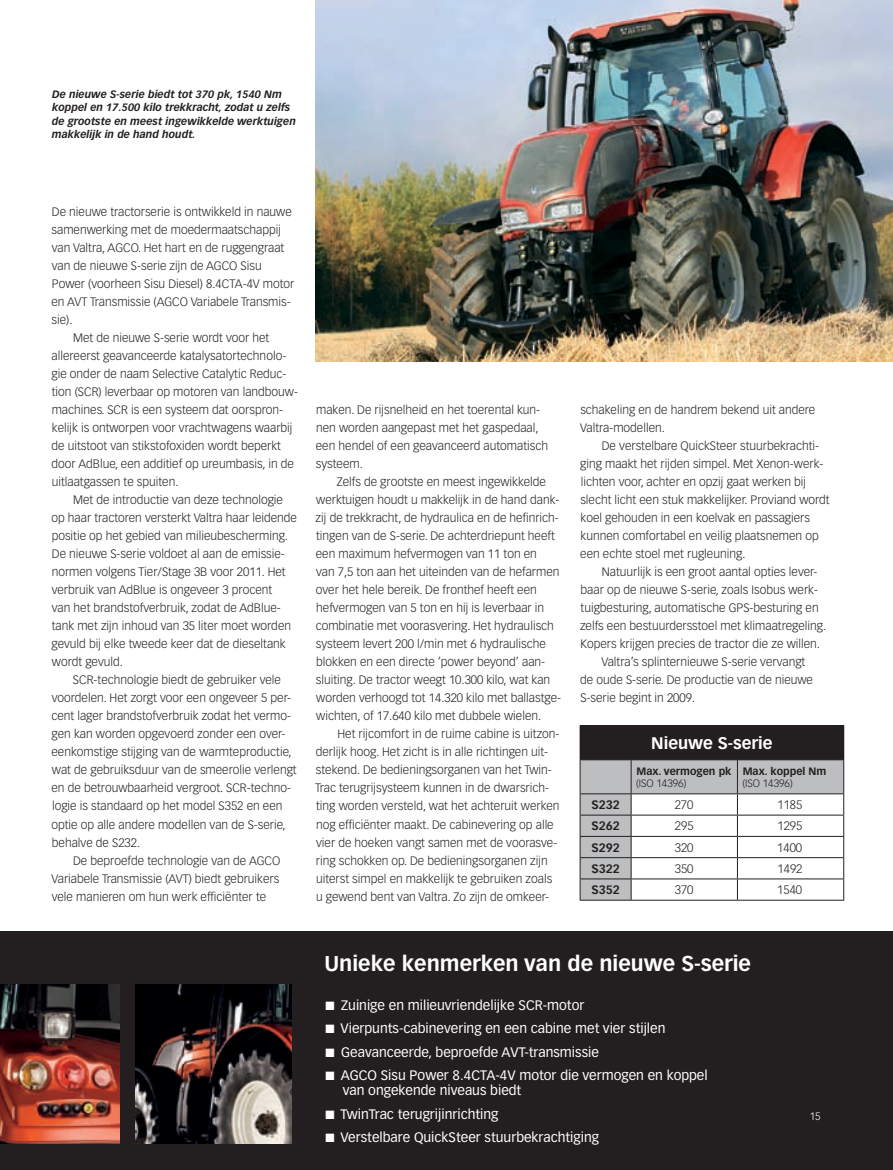
<style>
.page{position:relative;width:893px;height:1170px;background:#fff}
.page>*{position:absolute;margin:0;border:0;box-sizing:border-box;transform-origin:0 0}
.t1{font:700 21px "Vectora LT Pro";color:#fff}
.t2{font:700 16.5px "Vectora LT Pro";color:#fff}
.t3{font:13.5px/15px "Vectora LT Pro";color:#fff}
.t4{font:300 12px/18px "Vectora LT Pro";color:#231f20}
.t5{font:700 12px "Vectora LT Pro";color:#231f20}
.t6{font:italic 700 10.5px/13.5px "Vectora LT Pro";color:#231f20}
.t7{font:700 10.5px "Vectora LT Pro";color:#231f20}
.t8{font:300 10.5px "Vectora LT Pro";color:#231f20}
.t9{font:300 10.5px "Vectora LT Pro";color:#fff}
</style>
<div class="page">
<div style="left:0;top:931px;width:307px;height:238px;background:#231f20"></div>
<img style="left:315px;top:0;width:578px;height:361px">
<img style="left:0;top:984px;width:120px;height:159px">
<img style="left:135px;top:984px;width:157px;height:159px">
<div style="left:304px;top:931px;width:589px;height:238px;background:#231f20"></div>
<div style="left:580px;top:725px;width:264px;height:34px;background:#231f20"></div>
<svg style="left:580px;top:759px;width:264px;height:140px"></svg>
<hr style="left:580px;top:899px;width:51px;height:1px;background:#231f20">
<hr style="left:631px;top:899px;width:106px;height:1px;background:#231f20">
<hr style="left:737px;top:899px;width:107px;height:1px;background:#231f20">
<p class="t6" style="left:52px;top:87px;width:246px">De nieuwe S-serie biedt tot 370 pk, 1540 Nm koppel en 17.500 kilo trekkracht, zodat u zelfs de grootste en meest ingewikkelde werktuigen makkelijk in de hand houdt.</p>
<p class="t4" style="left:52px;top:203px;width:241px">De nieuwe tractorserie is ontwikkeld in nauwe</p>
<p class="t4" style="left:52px;top:221px;width:231px">samenwerking met de moedermaatschappij</p>
<p class="t4" style="left:52px;top:239px;width:234px">van Valtra, AGCO. Het hart en de ruggengraat</p>
<p class="t4" style="left:52px;top:257px;width:211px">van de nieuwe S-serie zijn de AGCO Sisu</p>
<p class="t4" style="left:52px;top:275px;width:244px">Power (voorheen Sisu Diesel) 8.4CTA-4V motor</p>
<p class="t4" style="left:52px;top:293px;width:241px">en AVT Transmissie (AGCO Variabele Transmis-</p>
<p class="t4" style="left:52px;top:311px;width:22px">sie).</p>
<p class="t4" style="left:73px;top:329px;width:198px">Met de nieuwe S-serie wordt voor het</p>
<p class="t4" style="left:52px;top:347px;width:236px">allereerst geavanceerde katalysatortechnolo-</p>
<p class="t4" style="left:52px;top:365px;width:236px">gie onder de naam Selective Catalytic Reduc-</p>
<p class="t4" style="left:52px;top:383px;width:248px">tion (SCR) leverbaar op motoren van landbouw-</p>
<p class="t4" style="left:52px;top:401px;width:233px">machines. SCR is een systeem dat oorspron-</p>
<p class="t4" style="left:52px;top:419px;width:242px">kelijk is ontworpen voor vrachtwagens waarbij</p>
<p class="t4" style="left:52px;top:437px;width:231px">de uitstoot van stikstofoxiden wordt beperkt</p>
<p class="t4" style="left:52px;top:455px;width:244px">door AdBlue, een additief op ureumbasis, in de</p>
<p class="t4" style="left:52px;top:473px;width:128px">uitlaatgassen te spuiten.</p>
<p class="t4" style="left:73px;top:491px;width:211px">Met de introductie van deze technologie</p>
<p class="t4" style="left:52px;top:509px;width:247px">op haar tractoren versterkt Valtra haar leidende</p>
<p class="t4" style="left:52px;top:527px;width:238px">positie op het gebied van milieubescherming.</p>
<p class="t4" style="left:52px;top:545px;width:234px">De nieuwe S-serie voldoet al aan de emissie-</p>
<p class="t4" style="left:52px;top:563px;width:235px">normen volgens Tier/Stage 3B voor 2011. Het</p>
<p class="t4" style="left:52px;top:581px;width:222px">verbruik van AdBlue is ongeveer 3 procent</p>
<p class="t4" style="left:52px;top:599px;width:231px">van het brandstofverbruik, zodat de AdBlue-</p>
<p class="t4" style="left:52px;top:617px;width:241px">tank met zijn inhoud van 35 liter moet worden</p>
<p class="t4" style="left:52px;top:635px;width:236px">gevuld bij elke tweede keer dat de dieseltank</p>
<p class="t4" style="left:52px;top:653px;width:72px">wordt gevuld.</p>
<p class="t4" style="left:73px;top:671px;width:210px">SCR-technologie biedt de gebruiker vele</p>
<p class="t4" style="left:52px;top:689px;width:241px">voordelen. Het zorgt voor een ongeveer 5 per-</p>
<p class="t4" style="left:51px;top:707px;width:241px">cent lager brandstofverbruik zodat het vermo-</p>
<p class="t4" style="left:52px;top:725px;width:236px">gen kan worden opgevoerd zonder een over-</p>
<p class="t4" style="left:52px;top:743px;width:242px">eenkomstige stijging van de warmteproductie,</p>
<p class="t4" style="left:52px;top:761px;width:246px">wat de gebruiksduur van de smeerolie verlengt</p>
<p class="t4" style="left:52px;top:779px;width:241px">en de betrouwbaarheid vergroot. SCR-techno-</p>
<p class="t4" style="left:52px;top:797px;width:232px">logie is standaard op het model S352 en een</p>
<p class="t4" style="left:52px;top:815px;width:236px">optie op alle andere modellen van de S-serie,</p>
<p class="t4" style="left:52px;top:833px;width:90px">behalve de S232.</p>
<p class="t4" style="left:73px;top:851px;width:200px">De beproefde technologie van de AGCO</p>
<p class="t4" style="left:52px;top:869px;width:229px">Variabele Transmissie (AVT) biedt gebruikers</p>
<p class="t4" style="left:52px;top:887px;width:216px">vele manieren om hun werk efficiënter te</p>
<p class="t4" style="left:316px;top:401px;width:234px">maken. De rijsnelheid en het toerental kun&shy;nen worden aangepast met het gaspedaal, een hendel of een geavanceerd automatisch systeem.</p>
<p class="t4" style="left:316px;top:473px;width:247px;text-indent:21px">Zelfs de grootste en meest ingewikkelde werktuigen houdt u makkelijk in de hand dank&shy;zij de trekkracht, de hydraulica en de hefinrich&shy;tingen van de S-serie. De achterdriepunt heeft een maximum hefvermogen van 11 ton en<br>van 7,5 ton aan het uiteinden van de hefarmen over het hele bereik. De fronthef heeft een hefvermogen van 5 ton en hij is leverbaar in combinatie met voorasvering. Het hydraulisch systeem levert 200 l/min met 6 hydraulische blokken en een directe ‘power beyond’ aan&shy;sluiting. De tractor weegt 10.300 kilo, wat kan worden verhoogd tot 14.320 kilo met ballastge&shy;wichten, of 17.640 kilo met dubbele wielen.</p>
<p class="t4" style="left:315px;top:725px;width:246px;text-indent:22px">Het rijcomfort in de ruime cabine is uitzon&shy;derlijk hoog. Het zicht is in alle richtingen uit&shy;stekend. De bedieningsorganen van het Twin-Trac terugrijsysteem kunnen in de dwarsrich&shy;ting worden versteld, wat het achteruit werken nog efficiënter maakt. De cabinevering op alle vier de hoeken vangt samen met de voorasve&shy;ring schokken op. De bedieningsorganen zijn uiterst simpel en makkelijk te gebruiken zoals u gewend bent van Valtra. Zo zijn de omkeer-</p>
<p class="t4" style="left:580px;top:401px;width:237px">schakeling en de handrem bekend uit andere<br>Valtra-modellen.</p>
<p class="t4" style="left:580px;top:437px;width:251px;text-indent:22px">De verstelbare QuickSteer stuurbekrachti&shy;ging maakt het rijden simpel. Met Xenon-werk&shy;lichten voor, achter en opzij gaat werken bij slecht licht een stuk makkelijker. Proviand wordt koel gehouden in een koelvak en passagiers kunnen comfortabel en veilig plaatsnemen op een echte stoel met rugleuning.</p>
<p class="t4" style="left:602px;top:563px;width:217px">Natuurlijk is een groot aantal opties lever-</p>
<p class="t4" style="left:581px;top:581px;width:239px">baar op de nieuwe S-serie, zoals Isobus werk-</p>
<p class="t4" style="left:581px;top:599px;width:240px">tuigbesturing, automatische GPS-besturing en</p>
<p class="t4" style="left:580px;top:617px;width:248px">zelfs een bestuurdersstoel met klimaatregeling.</p>
<p class="t4" style="left:581px;top:635px;width:241px">Kopers krijgen precies de tractor die ze willen.</p>
<p class="t4" style="left:601px;top:653px;width:205px">Valtra’s splinternieuwe S-serie vervangt</p>
<p class="t4" style="left:580px;top:671px;width:234px">de oude S-serie. De productie van de nieuwe</p>
<p class="t4" style="left:580px;top:689px;width:116px">S-serie begint in 2009.</p>
<h2 class="t2" style="left:651px;top:733px;width:123px">Nieuwe S-serie</h2>
<p class="t7" style="left:636px;top:764px;width:97px">Max. vermogen pk</p>
<p class="t8" style="left:636px;top:776px;width:52px">(ISO 14396)</p>
<p class="t7" style="left:743px;top:764px;width:85px">Max. koppel Nm</p>
<p class="t8" style="left:742px;top:776px;width:52px">(ISO 14396)</p>
<p class="t5" style="left:591px;top:797px;width:30px">S232</p>
<p class="t4" style="left:675px;top:795px;width:20px">270</p>
<p class="t4" style="left:777px;top:795px;width:26px">1185</p>
<p class="t5" style="left:591px;top:818px;width:30px">S262</p>
<p class="t4" style="left:675px;top:817px;width:20px">295</p>
<p class="t4" style="left:777px;top:817px;width:26px">1295</p>
<p class="t5" style="left:591px;top:840px;width:30px">S292</p>
<p class="t4" style="left:675px;top:838px;width:20px">320</p>
<p class="t4" style="left:777px;top:838px;width:26px">1400</p>
<p class="t5" style="left:591px;top:861px;width:30px">S322</p>
<p class="t4" style="left:675px;top:859px;width:20px">350</p>
<p class="t4" style="left:777px;top:859px;width:26px">1492</p>
<p class="t5" style="left:591px;top:882px;width:30px">S352</p>
<p class="t4" style="left:675px;top:880px;width:20px">370</p>
<p class="t4" style="left:777px;top:880px;width:26px">1540</p>
<h1 class="t1" style="left:324px;top:950px;width:428px">Unieke kenmerken van de nieuwe S-serie</h1>
<p class="t3" style="left:325px;top:997px;width:261px">■ Zuinige en milieuvriendelijke SCR-motor</p>
<p class="t3" style="left:325px;top:1020px;width:342px">■ Vierpunts-cabinevering en een cabine met vier stijlen</p>
<p class="t3" style="left:325px;top:1044px;width:275px">■ Geavanceerde, beproefde AVT-transmissie</p>
<p class="t3" style="left:343px;top:1067px;width:366px;text-indent:-17px">■ AGCO Sisu Power 8.4CTA-4V motor die vermogen en koppel van ongekende niveaus biedt</p>
<p class="t3" style="left:325px;top:1106px;width:175px">■ TwinTrac terugrijinrichting</p>
<p class="t3" style="left:325px;top:1129px;width:275px">■ Verstelbare QuickSteer stuurbekrachtiging</p>
<p class="t9" style="left:810px;top:1109px;width:12px">15</p>
</div>
